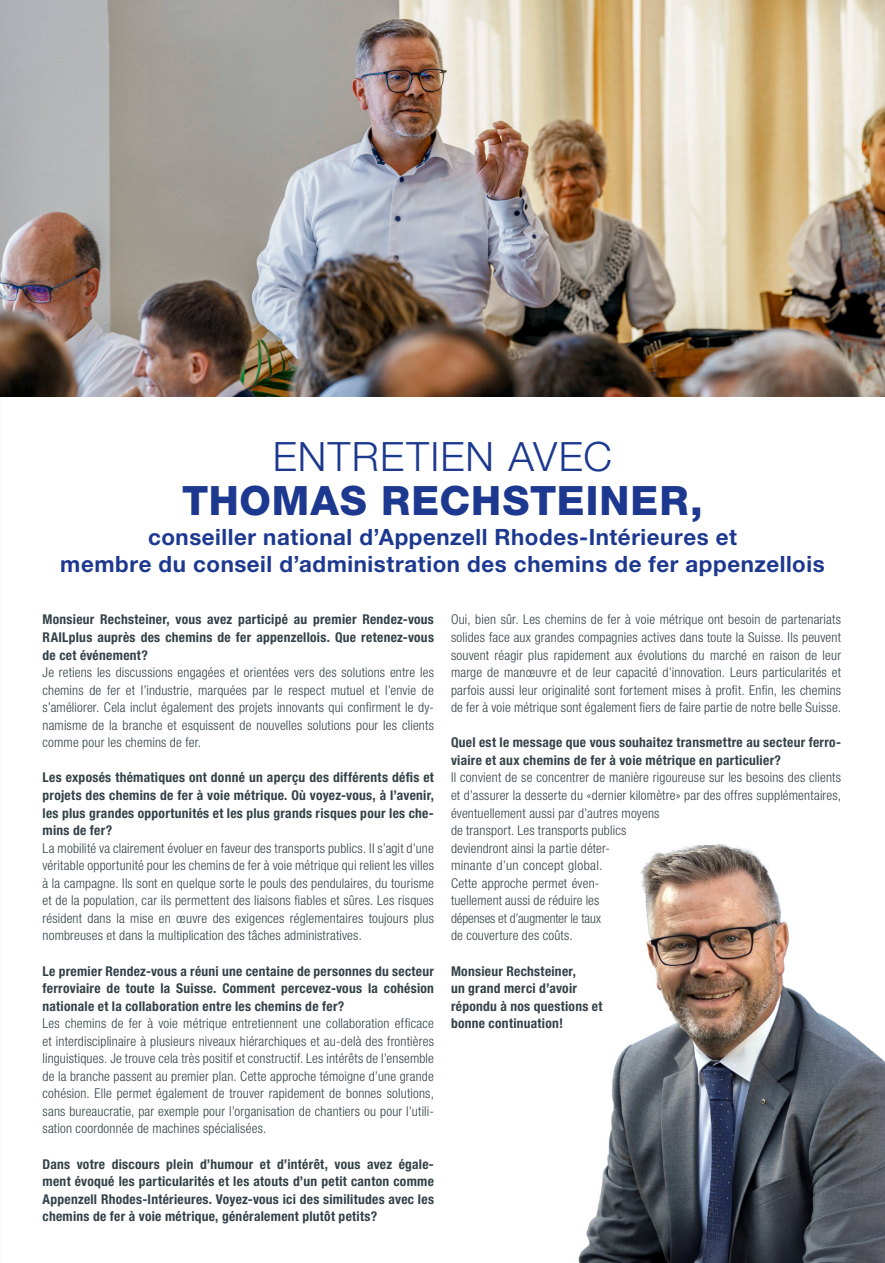
<style>
.page{position:relative;width:885px;height:1263px;background:#fff}
.page>*{position:absolute;margin:0;border:0;box-sizing:border-box;transform-origin:0 0}
.t1{font:800 40.5px "Helvetica Neue LT Std";letter-spacing:.025em;color:#1c388f}
.t2{font:300 40.5px "Helvetica Neue LT Std";letter-spacing:.03em;color:#1c388f}
.t3{font:700 22.5px/27px "Helvetica Neue LT Std";letter-spacing:.025em;color:#1c388f;text-align:center}
.t4{font:300 condensed 13.5px/17.5px "Helvetica Neue LT Std";letter-spacing:.015em;color:#334147;text-align:justify}
.t5{font:700 condensed 13.5px/17.5px "Helvetica Neue LT Std";letter-spacing:.02em;color:#334147;text-align:justify}
</style>
<div class="page">
<img style="left:578px;top:843px;width:306px;height:420px">
<img style="left:0;top:0;width:884px;height:396px">
<h1 class="t2" style="left:273px;top:432px;width:341px">ENTRETIEN AVEC</h1>
<h1 class="t1" style="left:182px;top:476px;width:522px">THOMAS RECHSTEINER,</h1>
<h2 class="t3" style="left:60px;top:523px;width:765px">conseiller national d’Appenzell Rhodes-Intérieures et<br>membre du conseil d’administration des chemins de fer appenzellois</h2>
<p class="t5" style="left:43px;top:611px;width:393px">Monsieur Rechsteiner, vous avez participé au premier Rendez-vous RAILplus auprès des chemins de fer appenzellois. Que retenez-vous de cet événement?</p>
<p class="t4" style="left:43px;top:663px;width:393px">Je retiens les discussions engagées et orientées vers des solutions entre les chemins de fer et l’industrie, marquées par le respect mutuel et l’envie de s’améliorer. Cela inclut également des projets innovants qui confirment le dy&shy;namisme de la branche et esquissent de nouvelles solutions pour les clients comme pour les chemins de fer.</p>
<p class="t5" style="left:43px;top:769px;width:393px">Les exposés thématiques ont donné un aperçu des différents défis et projets des chemins de fer à voie métrique. Où voyez-vous, à l’avenir, les plus grandes opportunités et les plus grands risques pour les che&shy;mins de fer?</p>
<p class="t4" style="left:43px;top:839px;width:393px">La mobilité va clairement évoluer en faveur des transports publics. Il s’agit d’une véritable opportunité pour les chemins de fer à voie métrique qui relient les villes à la campagne. Ils sont en quelque sorte le pouls des pendulaires, du tourisme et de la population, car ils permettent des liaisons fiables et sûres. Les risques résident dans la mise en œuvre des exigences réglementaires toujours plus nombreuses et dans la multiplication des tâches administratives.</p>
<p class="t5" style="left:43px;top:962px;width:393px">Le premier Rendez-vous a réuni une centaine de personnes du secteur ferroviaire de toute la Suisse. Comment percevez-vous la cohésion nationale et la collaboration entre les chemins de fer?</p>
<p class="t4" style="left:43px;top:1014px;width:393px">Les chemins de fer à voie métrique entretiennent une collaboration efficace et interdisciplinaire à plusieurs niveaux hiérarchiques et au-delà des frontières linguistiques. Je trouve cela très positif et constructif. Les intérêts de l’ensemble de la branche passent au premier plan. Cette approche témoigne d’une grande cohésion. Elle permet également de trouver rapidement de bonnes solutions, sans bureaucratie, par exemple pour l’organisation de chantiers ou pour l’utili&shy;sation coordonnée de machines spécialisées.</p>
<p class="t5" style="left:43px;top:1155px;width:393px">Dans votre discours plein d’humour et d’intérêt, vous avez égale&shy;ment évoqué les particularités et les atouts d’un petit canton comme Appenzell Rhodes-Intérieures. Voyez-vous ici des similitudes avec les chemins de fer à voie métrique, généralement plutôt petits?</p>
<p class="t4" style="left:451px;top:611px;width:391px">Oui, bien sûr. Les chemins de fer à voie métrique ont besoin de partenariats solides face aux grandes compagnies actives dans toute la Suisse. Ils peuvent souvent réagir plus rapidement aux évolutions du marché en raison de leur marge de manœuvre et de leur capacité d’innovation. Leurs particularités et parfois aussi leur originalité sont fortement mises à profit. Enfin, les chemins de fer à voie métrique sont également fiers de faire partie de notre belle Suisse.</p>
<p class="t5" style="left:451px;top:733px;width:391px">Quel est le message que vous souhaitez transmettre au secteur ferro&shy;viaire et aux chemins de fer à voie métrique en particulier?</p>
<p class="t4" style="left:451px;top:769px;width:391px;text-align:left">Il convient de se concentrer de manière rigoureuse sur les besoins des clients et d’assurer la desserte du «dernier kilomètre» par des offres supplémentaires, éventuellement aussi par d’autres moyens<br>de transport. Les transports publics<br>deviendront ainsi la partie déter-<br>minante d’un concept global.<br>Cette approche permet éven-<br>tuellement aussi de réduire les<br>dépenses et d’augmenter le taux<br>de couverture des coûts.</p>
<p class="t5" style="left:451px;top:962px;width:153px;text-align:left">Monsieur Rechsteiner,<br>un grand merci d’avoir répondu à nos questions et bonne continuation!</p>
</div>
